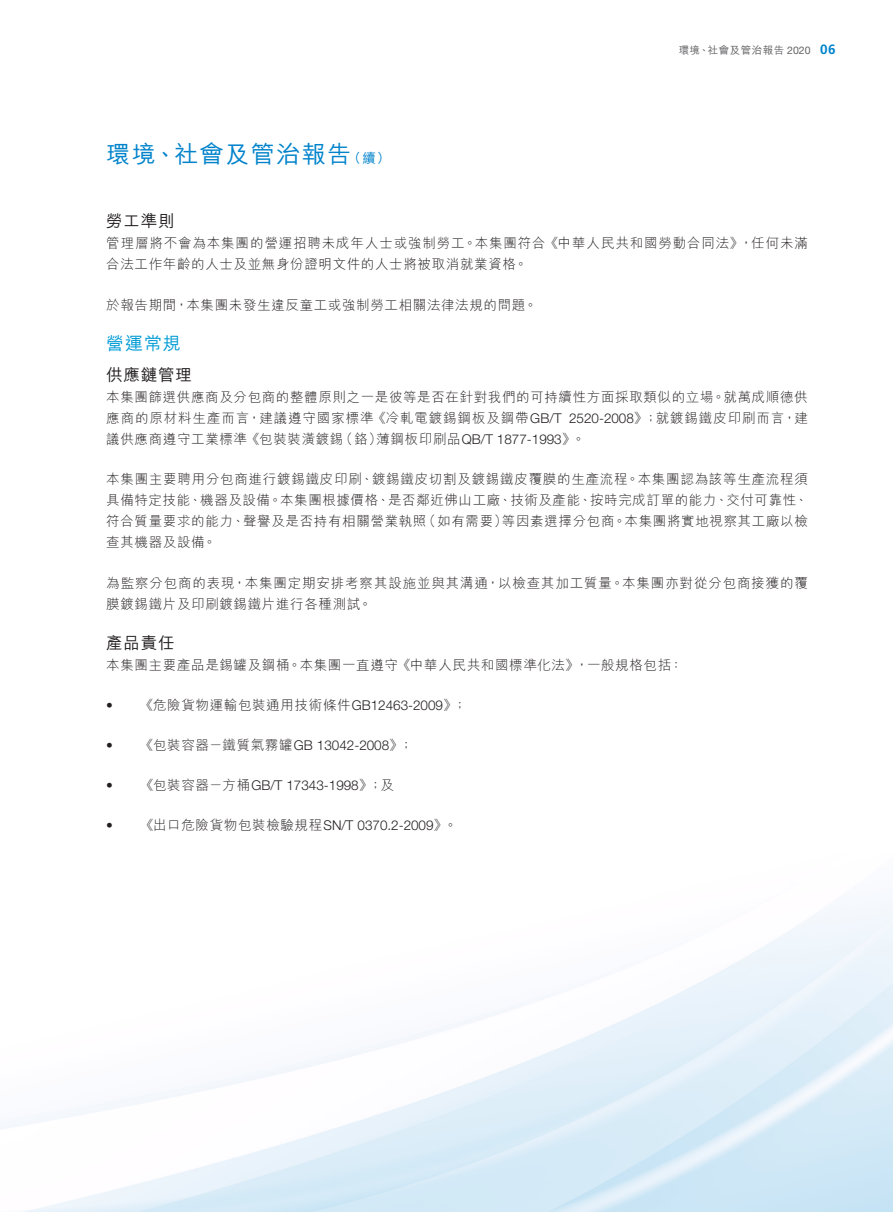
<style>
.page{position:relative;width:893px;height:1212px;background:#fff}
.page>*{position:absolute;margin:0;border:0;box-sizing:border-box;transform-origin:0 0}
.t1{font:500 24px "M Hei HK";letter-spacing:.06em;color:#0083cb}
.t2{font:500 18px "M Hei HK";color:#009bd6}
.t3{font:500 16.5px "M Hei HK";letter-spacing:.05em;color:#231f20}
.t4{font:300 13.5px/21px "M Hei HK";letter-spacing:.05em;color:#231f20}
.t5{font:300 13.5px "Helvetica Neue LT Std";color:#231f20}
.t6{font:500 13.5px "M Hei HK";color:#0083cb}
.t7{font:700 13.5px "Frutiger LT Std";color:#0083cb}
.t8{font:500 10.5px "M Hei HK";letter-spacing:.045em;color:#636366}
.s1{font-family:"Helvetica Neue LT Std";font-weight:400}
.s2{font-family:"Helvetica Neue LT Std"}
.s3{font-family:"M Hei HK"}
</style>
<div class="page">
<p class="t8" style="left:679px;top:43px;width:133px">環境、社會及管治報告 <span class="s1">2020</span></p>
<p class="t7" style="left:820px;top:41px;width:17px">06</p>
<h1 class="t1" style="left:106px;top:137px;width:247px">環境、社會及管治報告</h1>
<p class="t6" style="left:348px;top:148px;width:44px">（續(</p>
<p class="t3" style="left:106px;top:209px;width:70px">勞工準則</p>
<p class="t4" style="left:106px;top:233px;width:638px">管理層將不會為本集團的營運招聘未成年人士或強制勞工。本集團符合《中華人民共和國勞動合同法》合法工作年齡的人士及並無身份證明文件的人士將被取消就業資格。</p>
<p class="t4" style="left:106px;top:294px;width:432px">於報告期間，本集團未發生違反童工或強制勞工相關法律法規的問題。</p>
<h2 class="t2" style="left:106px;top:330px;width:76px">營運常規</h2>
<p class="t3" style="left:106px;top:363px;width:87px">供應鏈管理</p>
<p class="t4" style="left:106px;top:387px;width:703px;text-align:right">本集團篩選供應商及分包商的整體原則之一是彼等是否在針對我們的可持續性方面採取類似的立場。就萬成順德供<br><span class="s2">2520-2008</span>》；就鍍錫鐵皮印刷而言，建</p>
<p class="t4" style="left:739px;top:233px;width:70px">，任何未滿</p>
<p class="t4" style="left:106px;top:408px;width:457px">應商的原材料生產而言，建議遵守國家標準《冷軋電鍍錫鋼板及鋼帶<span class="s2">GB T/</span></p>
<p class="t4" style="left:339px;top:429px;width:44px">（鉻）</p>
<p class="t4" style="left:106px;top:429px;width:239px">議供應商遵守工業標準《包裝裝潢鍍錫</p>
<p class="t4" style="left:106px;top:469px;width:703px;text-align:right">本集團主要聘用分包商進行鍍錫鐵皮印刷、鍍錫鐵皮切割及鍍錫鐵皮覆膜的生產流程。本集團認為該等生產流程須具備特定技能、機器及設備。本集團根據價格、是否鄰近佛山工廠、技術及產能、按時完成訂單的能力、交付可靠性、等因素選擇分包商。本集團將實地視察其工廠以檢</p>
<p class="t5" style="left:376px;top:431px;width:200px"><span class="s3">薄鋼板印刷品</span>QB T/ 1877-1993<span class="s3">《</span></p>
<p class="t4" style="left:572px;top:429px;width:15px">。</p>
<p class="t4" style="left:422px;top:511px;width:86px">（如有需要）</p>
<p class="t4" style="left:106px;top:511px;width:322px">符合質量要求的能力、聲譽及是否持有相關營業執照查其機器及設備。</p>
<p class="t4" style="left:106px;top:572px;width:703px">為監察分包商的表現，本集團定期安排考察其設施並與其溝通，以檢查其加工質量。本集團亦對從分包商接獲的覆膜鍍錫鐵片及印刷鍍錫鐵片進行各種測試。</p>
<p class="t3" style="left:106px;top:631px;width:70px">產品責任</p>
<p class="t4" style="left:575px;top:654px;width:109px">，一般規格包括：</p>
<p class="t4" style="left:106px;top:654px;width:474px">本集團主要產品是錫罐及鋼桶。本集團一直遵守《中華人民共和國標準化法》</p>
<p class="t4" style="left:453px;top:694px;width:15px">;</p>
<p class="t4" style="left:106px;top:694px;width:352px"><span class="s2">•</span> 《危險貨物運輸包裝通用技術條件<span class="s2">GB12463-2009</span>《</p>
<p class="t4" style="left:399px;top:734px;width:15px">;</p>
<p class="t5" style="left:106px;top:737px;width:298px">• <span class="s3">《包裝容器－鐵質氣霧罐</span>GB 13042-2008<span class="s3">《</span></p>
<p class="t5" style="left:106px;top:777px;width:289px">• <span class="s3">《包裝容器－方桶</span>GB T/ 17343-1998<span class="s3">》；及</span></p>
<p class="t5" style="left:106px;top:817px;width:342px">• <span class="s3">《出口危險貨物包裝檢驗規程</span>SN T/ 0370.2-2009<span class="s3">《</span></p>
<p class="t4" style="left:444px;top:815px;width:15px">。</p>
</div>
